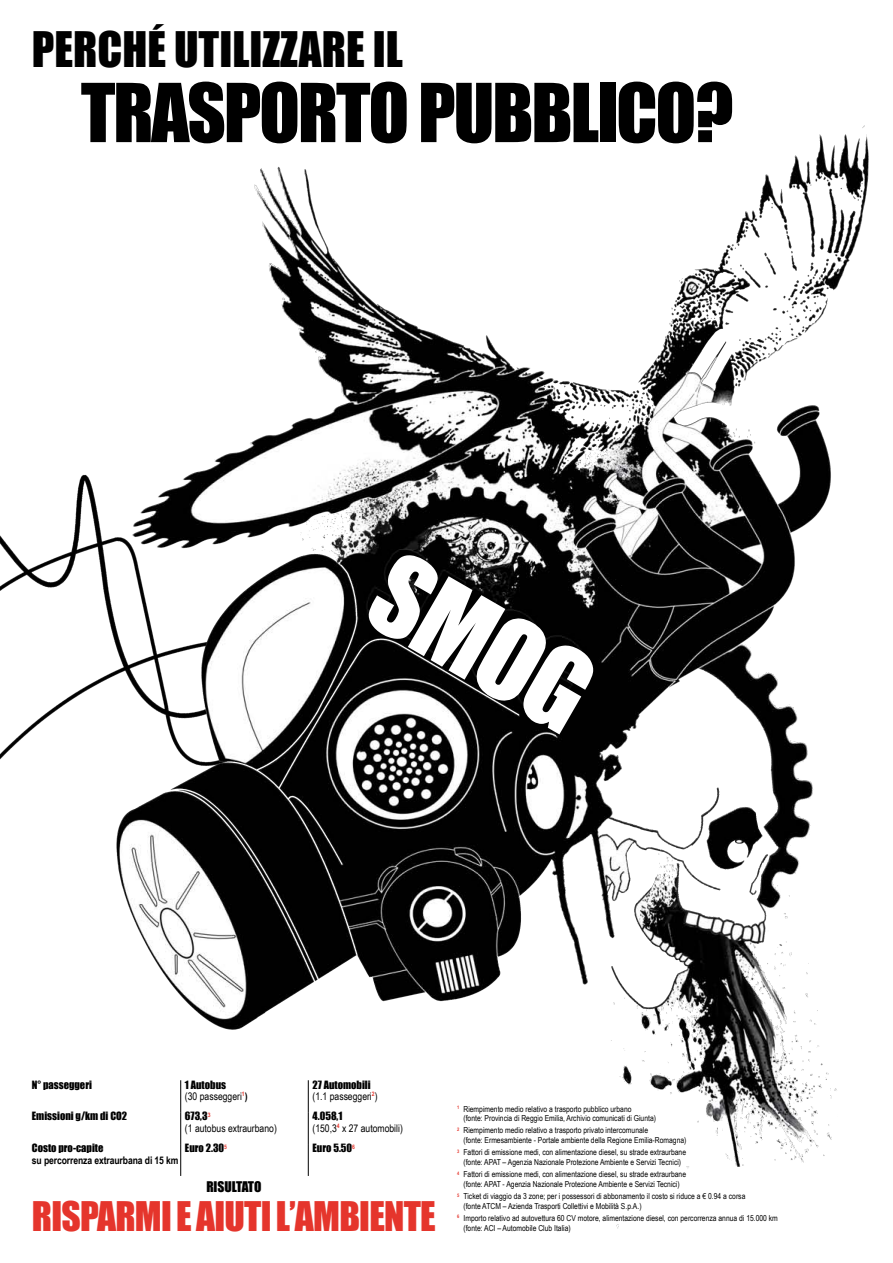
<style>
.page{position:relative;width:893px;height:1263px;background:#fff}
.page>*{position:absolute;margin:0;border:0;box-sizing:border-box;transform-origin:0 0}
.t1{font:75px "Impact";letter-spacing:-.03em;color:#000}
.t2{font:45px "Impact";color:#000}
.t3{font:37.5px "Impact";letter-spacing:-.02em;color:#e5352c}
.t4{font:13.5px "Impact";color:#000}
.t5{font:10.5px "Impact";color:#000}
.t6{font:10.5px "Arial Narrow";color:#000}
.t7{font:700 10.5px "Arial Narrow";letter-spacing:-.01em;color:#000}
.t8{font:8.25px/9.9px "Arial Narrow";color:#000}
.s1{font-weight:700}
</style>
<div class="page">
<img style="left:0;top:474px;width:111px;height:286px">
<img style="left:111px;top:125px;width:758px;height:1104px">
<svg style="left:368px;top:555px;width:226px;height:179px"></svg>
<hr style="left:180px;top:1080px;width:1px;height:32px;background:#000">
<hr style="left:308px;top:1080px;width:1px;height:32px;background:#000">
<hr style="left:180px;top:1112px;width:1px;height:32px;background:#000">
<hr style="left:308px;top:1112px;width:1px;height:32px;background:#000">
<hr style="left:180px;top:1144px;width:1px;height:32px;background:#000">
<hr style="left:308px;top:1144px;width:1px;height:32px;background:#000">
<h2 class="t2" style="left:32px;top:15px;width:372px">PERCHÉ UTILIZZARE IL</h2>
<h1 class="t1" style="left:81px;top:55px;width:654px">TRASPORTO PUBBLICO?</h1>
<p class="t5" style="left:32px;top:1076px;width:62px">N° passeggeri</p>
<p class="t5" style="left:185px;top:1076px;width:43px">1 Autobus</p>
<p class="t6" style="left:185px;top:1088px;width:64px">(30 passeggeri<sup>1</sup><span class="s1">)</span></p>
<p class="t5" style="left:32px;top:1108px;width:97px">Emissioni g/km di CO2</p>
<p class="t5" style="left:185px;top:1108px;width:27px">673,3<sup>3</sup></p>
<p class="t6" style="left:185px;top:1120px;width:93px">(1 autobus extraurbano)</p>
<p class="t5" style="left:313px;top:1076px;width:60px">27 Automobili</p>
<p class="t6" style="left:313px;top:1088px;width:67px">(1.1 passeggeri<sup>2</sup>)</p>
<p class="t5" style="left:313px;top:1108px;width:31px">4.058,1</p>
<p class="t6" style="left:313px;top:1120px;width:92px">(150,3<sup>4</sup> x 27 automobili)</p>
<p class="t5" style="left:32px;top:1140px;width:73px">Costo pro-capite</p>
<p class="t7" style="left:32px;top:1152px;width:148px">su percorrenza extraurbana di 15 km</p>
<p class="t5" style="left:185px;top:1140px;width:44px">Euro 2.30<sup>5</sup></p>
<p class="t5" style="left:313px;top:1140px;width:44px">Euro 5.50<sup>6</sup></p>
<h3 class="t4" style="left:206px;top:1176px;width:57px">RISULTATO</h3>
<h3 class="t3" style="left:32px;top:1187px;width:405px">RISPARMI E AIUTI L’AMBIENTE</h3>
<p class="t8" style="left:463px;top:1103px;width:194px;text-indent:-6px"><sup>1</sup> Riempimento medio relativo a trasporto pubblico urbano<br>(fonte: Provincia di Reggio Emilia, Archivio comunicati di Giunta)</p>
<p class="t8" style="left:463px;top:1125px;width:224px;text-indent:-6px"><sup>2</sup> Riempimento medio relativo a trasporto privato intercomunale<br>(fonte: Ermesambiente - Portale ambiente della Regione Emilia-Romagna)</p>
<p class="t8" style="left:457px;top:1147px;width:231px;text-align:center"><sup>3</sup> Fattori di emissione medi, con alimentazione diesel, su strade extraurbane (fonte: APAT – Agenzia Nazionale Protezione Ambiente e Servizi Tecnici)</p>
<p class="t8" style="left:457px;top:1169px;width:231px;text-align:center"><sup>4</sup> Fattori di emissione medi, con alimentazione diesel, su strade extraurbane (fonte: APAT - Agenzia Nazionale Protezione Ambiente e Servizi Tecnici)</p>
<p class="t8" style="left:463px;top:1191px;width:283px;text-indent:-6px"><sup>5</sup> Ticket di viaggio da 3 zone; per i possessori di abbonamento il costo si riduce a € 0.94 a corsa (fonte ATCM – Azienda Trasporti Collettivi e Mobilità S.p.A.)</p>
<p class="t8" style="left:463px;top:1213px;width:316px;text-indent:-6px"><sup>6</sup> Importo relativo ad autovettura 60 CV motore, alimentazione diesel, con percorrenza annua di 15.000 km (fonte: ACI – Automobile Club Italia)</p>
</div>
